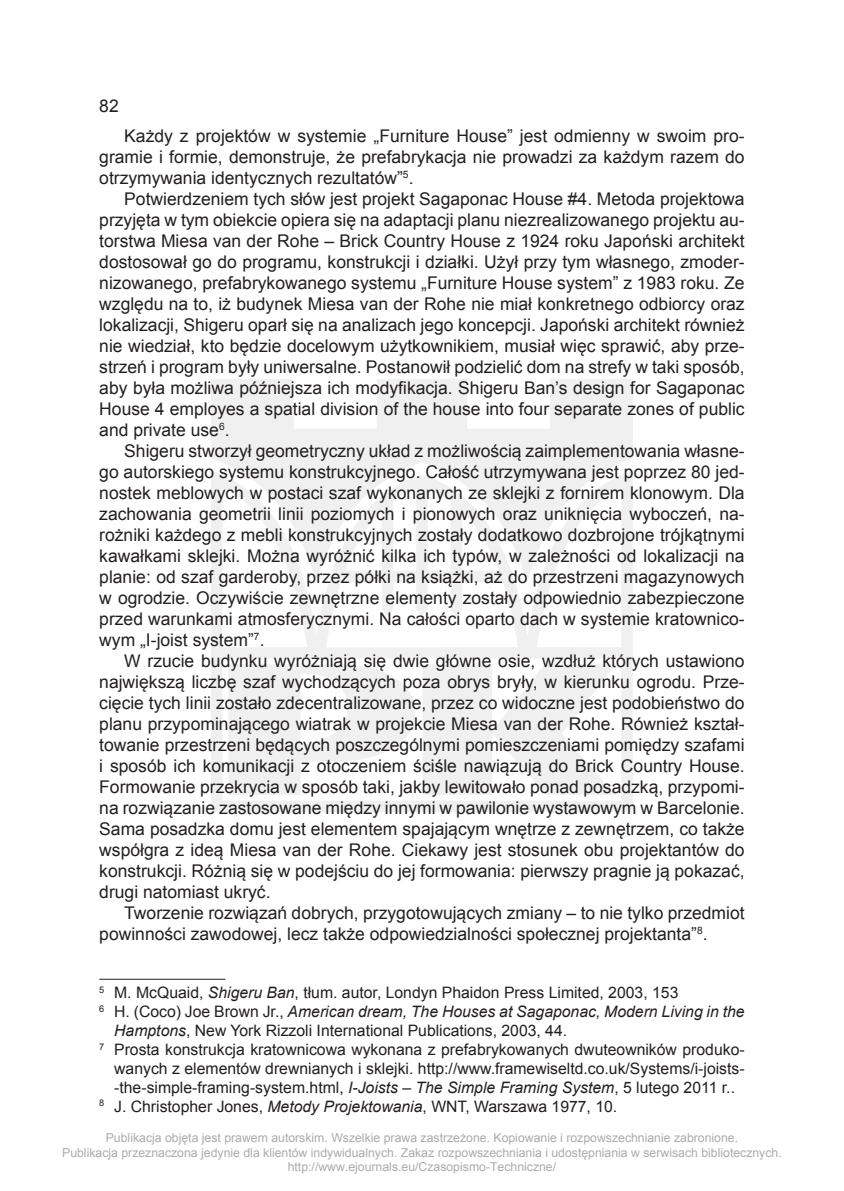
<style>
.page{position:relative;width:844px;height:1191px;background:#fff}
.page>*{position:absolute;margin:0;border:0;box-sizing:border-box;transform-origin:0 0}
.tekst_cz{font:17.5px/21px "Arial";color:#231f20;text-align:justify}
.przypis_cz{font:15.75px/18.9px "Arial";color:#231f20}
.t1{font:12.25px/14.7px "Arial";color:#ababab;text-align:center}
.s1{font-style:italic}
</style>
<div class="page">
<svg style="left:211px;top:379px;width:421px;height:433px;fill:#eff0ef"></svg>
<hr style="left:99px;top:978px;width:126px;height:1px;background:#231f20">
<p class="tekst_cz" style="left:99px;top:95px;width:21px">82</p>
<p class="tekst_cz" style="left:99px;top:125px;width:646px;text-indent:25px">Każdy z projektów w systemie „Furniture House” jest odmienny w swoim pro&shy;gramie i formie, demonstruje, że prefabrykacja nie prowadzi za każdym razem do otrzymywania identycznych rezultatów”<sup>5</sup>.</p>
<p class="tekst_cz" style="left:99px;top:188px;width:646px;text-indent:25px">Potwierdzeniem tych słów jest projekt Sagaponac House #4. Metoda projektowa przyjęta w tym obiekcie opiera się na adaptacji planu niezrealizowanego projektu au&shy;torstwa Miesa van der Rohe – Brick Country House z 1924 roku Japoński architekt dostosował go do programu, konstrukcji i działki. Użył przy tym własnego, zmoder&shy;nizowanego, prefabrykowanego systemu „Furniture House system” z 1983 roku. Ze względu na to, iż budynek Miesa van der Rohe nie miał konkretnego odbiorcy oraz lokalizacji, Shigeru oparł się na analizach jego koncepcji. Japoński architekt również nie wiedział, kto będzie docelowym użytkownikiem, musiał więc sprawić, aby prze&shy;strzeń i program były uniwersalne. Postanowił podzielić dom na strefy w taki sposób, aby była możliwa późniejsza ich modyfikacja. Shigeru Ban’s design for Sagaponac House 4 employes a spatial division of the house into four separate zones of public and private use<sup>6</sup>.</p>
<p class="tekst_cz" style="left:99px;top:440px;width:646px;text-indent:25px">Shigeru stworzył geometryczny układ z możliwością zaimplementowania własne&shy;go autorskiego systemu konstrukcyjnego. Całość utrzymywana jest poprzez 80 jed&shy;nostek meblowych w postaci szaf wykonanych ze sklejki z fornirem klonowym. Dla zachowania geometrii linii poziomych i pionowych oraz uniknięcia wyboczeń, na&shy;rożniki każdego z mebli konstrukcyjnych zostały dodatkowo dozbrojone trójkątnymi kawałkami sklejki. Można wyróżnić kilka ich typów, w zależności od lokalizacji na planie: od szaf garderoby, przez półki na książki, aż do przestrzeni magazynowych w ogrodzie. Oczywiście zewnętrzne elementy zostały odpowiednio zabezpieczone przed warunkami atmosferycznymi. Na całości oparto dach w systemie kratownico&shy;wym „I-joist system”<sup>7</sup>.</p>
<p class="tekst_cz" style="left:99px;top:650px;width:646px;text-indent:25px">W rzucie budynku wyróżniają się dwie główne osie, wzdłuż których ustawiono największą liczbę szaf wychodzących poza obrys bryły, w kierunku ogrodu. Prze&shy;cięcie tych linii zostało zdecentralizowane, przez co widoczne jest podobieństwo do planu przypominającego wiatrak w projekcie Miesa van der Rohe. Również kształ&shy;towanie przestrzeni będących poszczególnymi pomieszczeniami pomiędzy szafami i sposób ich komunikacji z otoczeniem ściśle nawiązują do Brick Country House.<br>Formowanie przekrycia w sposób taki, jakby lewitowało ponad posadzką, przypomi&shy;na rozwiązanie zastosowane między innymi w pawilonie wystawowym w Barcelonie.<br>Sama posadzka domu jest elementem spajającym wnętrze z zewnętrzem, co także współgra z ideą Miesa van der Rohe. Ciekawy jest stosunek obu projektantów do konstrukcji. Różnią się w podejściu do jej formowania: pierwszy pragnie ją pokazać, drugi natomiast ukryć.</p>
<p class="tekst_cz" style="left:99px;top:902px;width:646px;text-indent:25px">Tworzenie rozwiązań dobrych, przygotowujących zmiany – to nie tylko przedmiot powinności zawodowej, lecz także odpowiedzialności społecznej projektanta”<sup>8</sup>.</p>
<p class="przypis_cz" style="left:99px;top:983px;width:580px"><sup>5</sup> M. McQuaid, <span class="s1">Shigeru Ban</span>, tłum. autor, Londyn Phaidon Press Limited, 2003, 153</p>
<p class="przypis_cz" style="left:114px;top:1002px;width:631px;text-indent:-15px"><sup>6</sup> H. (Coco) Joe Brown Jr., <span class="s1">American dream, The Houses at Sagaponac, Modern Living in the<br>Hamptons</span>, New York Rizzoli International Publications, 2003, 44.</p>
<p class="przypis_cz" style="left:114px;top:1040px;width:631px;text-align:justify;text-indent:-15px"><sup>7</sup> Prosta konstrukcja kratownicowa wykonana z prefabrykowanych dwuteowników produko&shy;wanych z elementów drewnianych i sklejki. http://www.framewiseltd.co.uk/Systems/i-joists--the-simple-framing-system.html, <span class="s1">I-Joists – The Simple Framing System</span>, 5 lutego 2011 r..</p>
<p class="przypis_cz" style="left:99px;top:1096px;width:519px"><sup>8</sup> J. Christopher Jones, <span class="s1">Metody Projektowania</span>, WNT, Warszawa 1977, 10.</p>
<p class="t1" style="left:62px;top:1130px;width:721px">Publikacja objęta jest prawem autorskim. Wszelkie prawa zastrzeżone. Kopiowanie i rozpowszechnianie zabronione.<br>Publikacja przeznaczona jedynie dla klientów indywidualnych. Zakaz rozpowszechniania i udostępniania w serwisach bibliotecznych. http://www.ejournals.eu/Czasopismo-Techniczne/</p>
</div>
